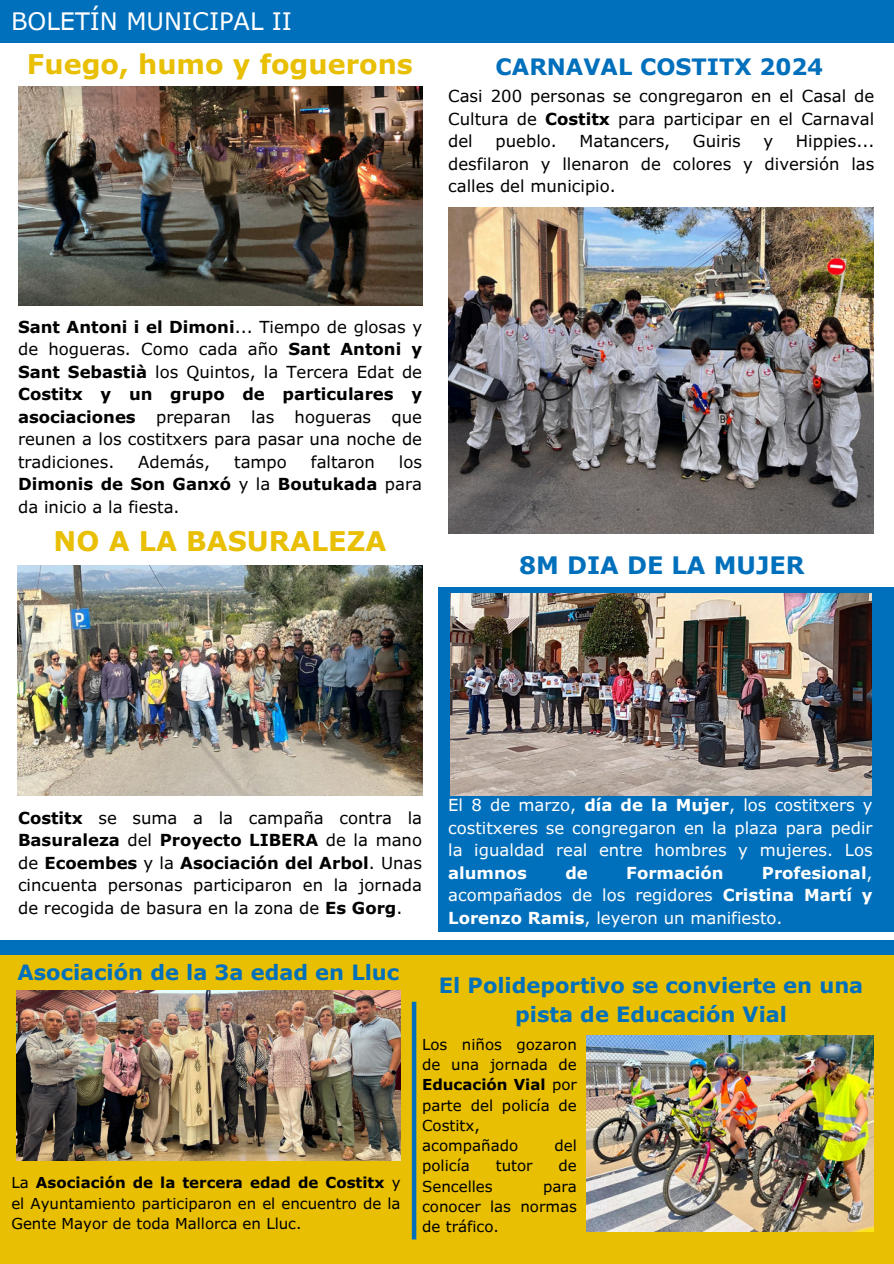
<style>
.page{position:relative;width:894px;height:1264px;background:#fff}
.page>*{position:absolute;margin:0;border:0;box-sizing:border-box;transform-origin:0 0}
.t1{font:700 27px "Verdana Pro";color:#e8bf02}
.t2{font:24px "Verdana Pro";color:#fff}
.t3{font:700 24px "Verdana Pro";color:#0070bc}
.t4{font:700 22.5px "Verdana Pro";color:#0070bc}
.t5{font:700 21px/29.2px "Verdana Pro";color:#0070bc;text-align:center}
.t6{font:16.5px/22.5px "Verdana Pro";color:#000;text-align:justify}
.t7{font:16.5px/22.5px "Verdana Pro";color:#fff;text-align:justify}
.t8{font:700 16.5px "Verdana Pro";color:#fff}
.t9{font:15px/20.2px "Verdana Pro";color:#000;text-align:justify}
.s1{font-weight:700}
</style>
<div class="page">
<div style="left:0;top:0;width:893px;height:43px;background:#0070bc"></div>
<div style="left:0;top:954px;width:893px;height:309px;background:#e8bf02"></div>
<div style="left:0;top:939px;width:893px;height:15px;background:#0070bc"></div>
<img style="left:18px;top:86px;width:404px;height:220px">
<div style="left:438px;top:588px;width:455px;height:344px;background:#0070bc"></div>
<img style="left:450px;top:593px;width:421px;height:203px">
<img style="left:448px;top:207px;width:425px;height:326px">
<img style="left:17px;top:565px;width:405px;height:230px">
<div style="left:411px;top:1001px;width:5px;height:238px;background:#0070bc"></div>
<img style="left:586px;top:1035px;width:287px;height:196px">
<img style="left:16px;top:990px;width:384px;height:170px">
<p class="t2" style="left:11px;top:6px;width:282px">BOLETÍN MUNICIPAL II</p>
<p class="t1" style="left:27px;top:47px;width:387px">Fuego, humo y foguerons</p>
<p class="t4" style="left:495px;top:52px;width:329px">CARNAVAL COSTITX 2024</p>
<p class="t6" style="left:448px;top:84px;width:427px">Casi 200 personas se congregaron en el Casal de Cultura de <span class="s1">Costitx</span> para participar en el Carnaval del</p>
<p class="t6" style="left:495px;top:129px;width:63px">pueblo.</p>
<p class="t6" style="left:579px;top:129px;width:92px">Matancers,</p>
<p class="t6" style="left:692px;top:129px;width:49px">Guiris</p>
<p class="t6" style="left:763px;top:129px;width:11px">y</p>
<p class="t6" style="left:448px;top:129px;width:427px;text-indent:347px">Hippies... desfilaron y llenaron de colores y diversión las calles del municipio.</p>
<p class="t6" style="left:18px;top:315px;width:405px"><span class="s1">Sant Antoni i el Dimoni</span>... Tiempo de glosas y de hogueras. Como cada año <span class="s1">Sant Antoni y Sant Sebastià</span> los Quintos, la Tercera Edat de <span class="s1">Costitx y un grupo de particulares y asociaciones</span> preparan las hogueras que reunen a los costitxers para pasar una noche de tradiciones.</p>
<p class="t6" style="left:138px;top:450px;width:73px">Además,</p>
<p class="t6" style="left:234px;top:450px;width:54px">tampo</p>
<p class="t6" style="left:311px;top:450px;width:66px">faltaron</p>
<p class="t6" style="left:18px;top:450px;width:405px;text-indent:381px">los <span class="s1">Dimonis de Son Ganxó</span> y la <span class="s1">Boutukada</span> para da inicio a la fiesta.</p>
<h5 class="t1" style="left:54px;top:524px;width:334px">NO A LA BASURALEZA</h5>
<p class="t3" style="left:519px;top:550px;width:287px">8M DIA DE LA MUJER</p>
<p class="t6" style="left:18px;top:806px;width:405px"><span class="s1">Costitx</span> se suma a la campaña contra la <span class="s1">Basuraleza</span> del <span class="s1">Proyecto LIBERA</span> de la mano de <span class="s1">Ecoembes</span> y la <span class="s1">Asociación del Arbol</span>. Unas cincuenta personas participaron en la jornada de recogida de basura en la zona de <span class="s1">Es Gorg</span>.</p>
<h3 class="t7" style="left:448px;top:793px;width:426px">El 8 de marzo, <span class="s1">día de la Mujer</span>, los costitxers y costitxeres se congregaron en la plaza para pedir la igualdad real entre hombres y mujeres. Los <span class="s1">alumnos</span></h3>
<h3 class="t8" style="left:565px;top:862px;width:24px">de</h3>
<h3 class="t8" style="left:626px;top:862px;width:99px">Formación</h3>
<h3 class="t7" style="left:448px;top:860px;width:426px;text-indent:313px"><span class="s1">Profesional</span>, acompañados de los regidores <span class="s1">Cristina Martí y Lorenzo Ramis</span>, leyeron un manifiesto.</h3>
<p class="t5" style="left:18px;top:957px;width:383px">Asociación de la 3a edad en Lluc</p>
<p class="t9" style="left:11px;top:1172px;width:390px">La <span class="s1">Asociación de la tercera edad de Costitx</span> y el Ayuntamiento participaron en el encuentro de la Gente Mayor de toda Mallorca en Lluc.</p>
<p class="t5" style="left:439px;top:969px;width:426px">El Polideportivo se convierte en una pista de Educación Vial</p>
<h5 class="t9" style="left:422px;top:1033px;width:156px;text-align:left">Los niños gozaron de una jornada de<br><span class="s1">Educación Vial</span> por parte del policía de<br>Costitx, acompañado</h5>
<h5 class="t9" style="left:554px;top:1135px;width:24px">del</h5>
<h5 class="t9" style="left:422px;top:1155px;width:49px">policía</h5>
<h5 class="t9" style="left:495px;top:1155px;width:38px">tutor</h5>
<h5 class="t9" style="left:558px;top:1155px;width:20px">de</h5>
<h5 class="t9" style="left:422px;top:1175px;width:72px">Sencelles</h5>
<h5 class="t9" style="left:422px;top:1175px;width:156px;text-indent:121px">para conocer las normas de tráfico.</h5>
</div>
